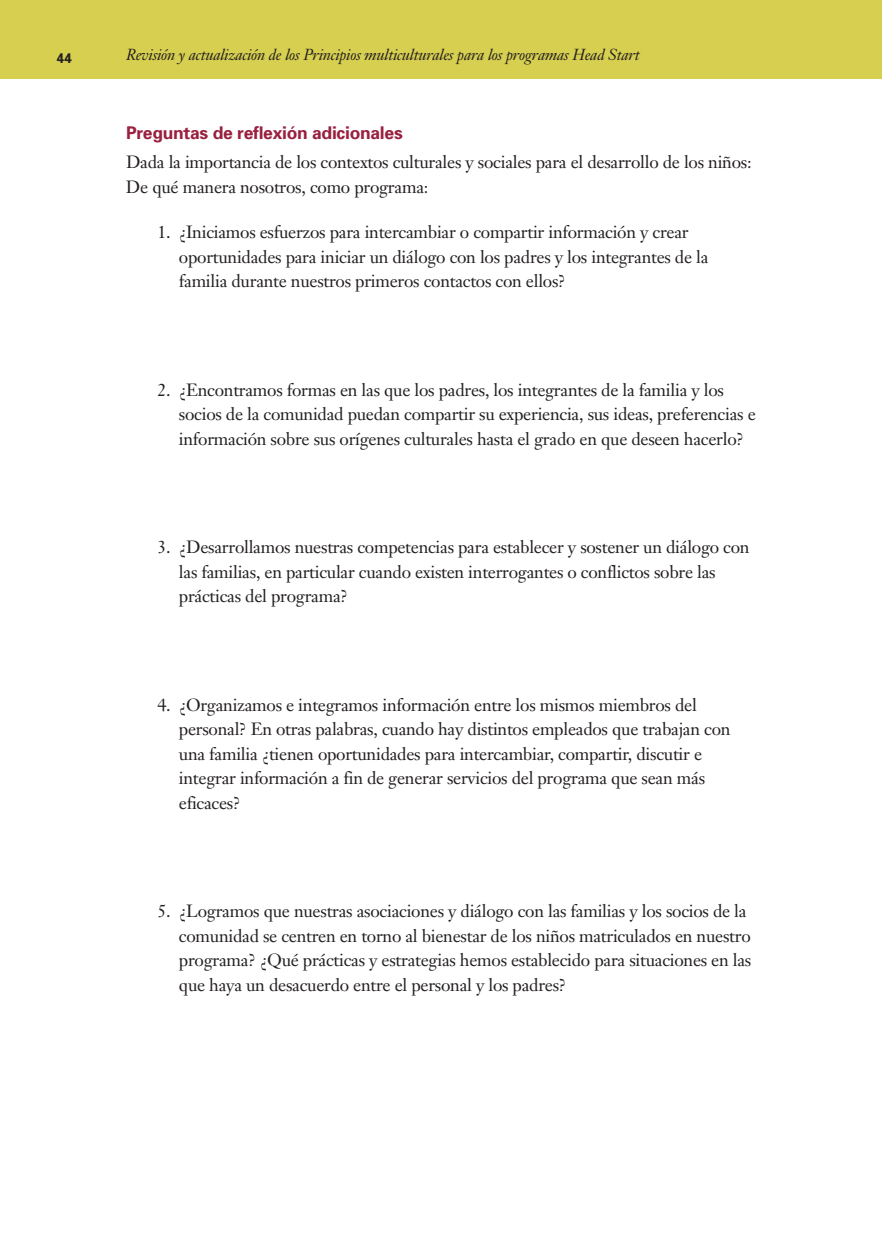
<style>
.page{position:relative;width:882px;height:1260px;background:#fff}
.page>*{position:absolute;margin:0;border:0;box-sizing:border-box;transform-origin:0 0}
.t1{font:17.5px/24.5px "Janson Text";letter-spacing:-.015em;color:#231f20}
.t2{font:700 17.5px "Univers";letter-spacing:-.015em;color:#99203f}
.t3{font:italic 15.75px "Janson Text";letter-spacing:-.015em;color:#231f20}
.t4{font:700 14px "Univers";color:#231f20}
</style>
<div class="page">
<div style="left:0;top:0;width:882px;height:79px;background:#d7cf50"></div>
<p class="t4" style="left:57px;top:53px;width:17px">44</p>
<p class="t3" style="left:126px;top:49px;width:515px">Revisión y actualización de los Principios multiculturales para los programas Head Start</p>
<h2 class="t2" style="left:126px;top:126px;width:278px">Preguntas de reflexión adicionales</h2>
<p class="t1" style="left:126px;top:152px;width:627px">Dada la importancia de los contextos culturales y sociales para el desarrollo de los niños:<br>De qué manera nosotros, como programa:</p>
<p class="t1" style="left:179px;top:222px;width:531px;text-indent:-21px">1. ¿Iniciamos esfuerzos para intercambiar o compartir información y crear oportunidades para iniciar un diálogo con los padres y los integrantes de la familia durante nuestros primeros contactos con ellos?</p>
<p class="t1" style="left:179px;top:379px;width:578px;text-indent:-21px">2. ¿Encontramos formas en las que los padres, los integrantes de la familia y los socios de la comunidad puedan compartir su experiencia, sus ideas, preferencias e información sobre sus orígenes culturales hasta el grado en que deseen hacerlo?</p>
<p class="t1" style="left:179px;top:537px;width:572px;text-indent:-21px">3. ¿Desarrollamos nuestras competencias para establecer y sostener un diálogo con las familias, en particular cuando existen interrogantes o conflictos sobre las prácticas del programa?</p>
<p class="t1" style="left:179px;top:694px;width:553px;text-indent:-21px">4. ¿Organizamos e integramos información entre los mismos miembros del personal? En otras palabras, cuando hay distintos empleados que trabajan con una familia ¿tienen oportunidades para intercambiar, compartir, discutir e integrar información a fin de generar servicios del programa que sean más eficaces?</p>
<p class="t1" style="left:179px;top:901px;width:574px;text-indent:-21px">5. ¿Logramos que nuestras asociaciones y diálogo con las familias y los socios de la comunidad se centren en torno al bienestar de los niños matriculados en nuestro programa? ¿Qué prácticas y estrategias hemos establecido para situaciones en las que haya un desacuerdo entre el personal y los padres?</p>
</div>
